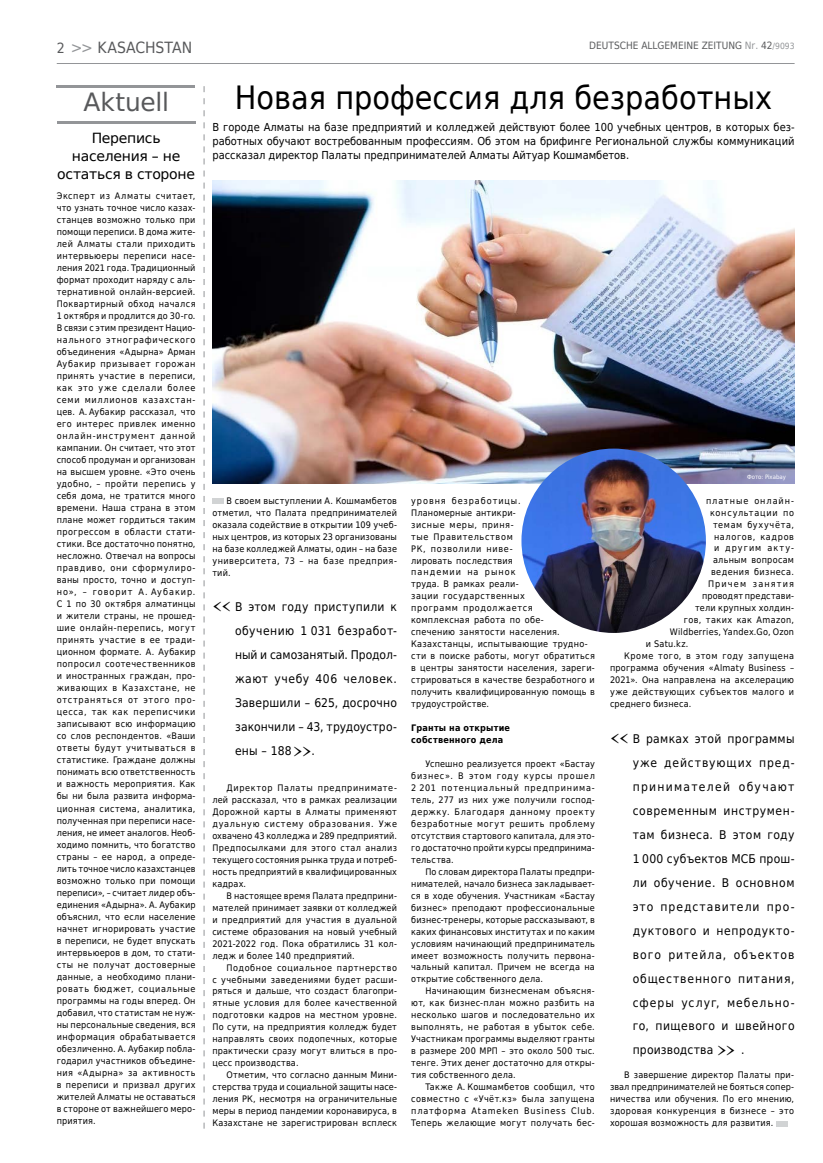
<style>
.page{position:relative;width:823px;height:1163px;background:#fff}
.page>*{position:absolute;margin:0;border:0;box-sizing:border-box;transform-origin:0 0}
.t1{font:32px "DejaVu Sans";color:#000;scale:.9 1}
.t2{font:25.3px "DejaVu Sans Condensed";letter-spacing:-.005em;color:#58595b;scale:1.09 1}
.t3{font:15.4px "DejaVu Sans";color:#58595b;scale:.91 1}
.t4{font:14px/18px "DejaVu Sans";letter-spacing:-.02em;color:#000;text-align:center}
.t5{font:12px/23.9px "DejaVu Sans Condensed";letter-spacing:.015em;color:#000;text-align:justify}
.t6{font:11px/14px "DejaVu Sans Condensed";color:#000;text-align:justify}
.t7{font:10px "DejaVu Sans";color:#58595b;scale:.9 1}
.t8{font:9px/12px "DejaVu Sans Condensed";letter-spacing:.025em;color:#000;text-align:justify}
.t9{font:700 9px/12px "DejaVu Sans Condensed";letter-spacing:.025em;color:#000}
.t10{font:9px "DejaVu Sans Condensed";letter-spacing:.045em;color:#000}
.t11{font:9px "DejaVu Sans Condensed";letter-spacing:.06em;color:#000}
.t12{font:9px "DejaVu Sans Condensed";letter-spacing:.05em;color:#000}
.t13{font:9px "DejaVu Sans Condensed";letter-spacing:.105em;color:#000}
.t14{font:9px "DejaVu Sans Condensed";letter-spacing:.085em;color:#000}
.t15{font:9px "DejaVu Sans Condensed";letter-spacing:.07em;color:#000}
.t16{font:9px "DejaVu Sans Condensed";letter-spacing:.075em;color:#000}
.t17{font:9px "DejaVu Sans Condensed";letter-spacing:.13em;color:#000}
.t18{font:9px "DejaVu Sans Condensed";letter-spacing:.115em;color:#000}
.t19{font:6px "DejaVu Sans Condensed";color:#fff}
.s1{font-size:14px}
.s2{color:#939598}
.s3{font-size:8.5px;color:#939598}
.s4{font-family:"High Tower Text";font-size:25px}
</style>
<div class="page">
<hr style="left:57px;top:63px;width:737px;height:1px;background:#939598">
<hr style="left:57px;top:85px;width:138px;height:2px;background:#939598">
<svg style="left:203px;top:86px;width:1px;height:1042px"></svg>
<div style="left:212px;top:498px;width:12px;height:5px;background:#d1d3d4"></div>
<img style="left:212px;top:181px;width:582px;height:302px">
<img style="left:521px;top:448px;width:184px;height:185px;border-radius:92px">
<div style="left:775px;top:1120px;width:12px;height:5px;background:#d1d3d4"></div>
<hr style="left:57px;top:121px;width:138px;height:2px;background:#939598">
<h3 class="t3" style="left:57px;top:35px;width:150px"><span class="s1">2</span> <span class="s2">&gt;&gt;</span> KASACHSTAN</h3>
<p class="t7" style="left:589px;top:37px;width:229px">DEUTSCHE ALLGEMEINE ZEITUNG <span class="s2">Nr.</span> 42<span class="s3">/9093</span></p>
<h2 class="t2" style="left:83px;top:82px;width:80px">Aktuell</h2>
<h3 class="t4" style="left:57px;top:128px;width:139px">Перепись населения – не остаться в стороне</h3>
<p class="t8" style="left:57px;top:189px;width:140px">Эксперт из Алматы считает, что узнать точное число казах&shy;станцев возможно только при помощи переписи. В дома жите&shy;лей Алматы стали приходить интервьюеры переписи насе&shy;ления 2021 года. Традиционный формат проходит наряду с аль&shy;тернативной онлайн-версией.<br>Поквартирный обход начался 1 октября и продлится до 30-го.<br>В связи с этим президент Нацио&shy;нального этнографического объединения «Адырна» Арман Аубакир призывает горожан принять участие в переписи, как это уже сделали более семи миллионов казахстан&shy;цев. А. Аубакир рассказал, что его интерес привлек именно онлайн-инструмент данной кампании. Он считает, что этот способ продуман и организован на высшем уровне. «Это очень удобно, – пройти перепись у себя дома, не тратится много времени. Наша страна в этом плане может гордиться таким прогрессом в области стати&shy;стики. Все достаточно понятно, несложно. Отвечал на вопросы правдиво, они сформулиро&shy;ваны просто, точно и доступ&shy;но», – говорит А. Аубакир.<br>С 1 по 30 октября алматинцы и жители страны, не прошед&shy;шие онлайн-перепись, могут принять участие в ее тради&shy;ционном формате. А. Аубакир попросил соотечественников и иностранных граждан, про&shy;живающих в Казахстане, не отстраняться от этого про&shy;цесса, так как переписчики записывают всю информацию со слов респондентов. «Ваши ответы будут учитываться в статистике. Граждане должны понимать всю ответственность и важность мероприятия. Как бы ни была развита информа&shy;ционная система, аналитика, полученная при переписи насе&shy;ления, не имеет аналогов. Необ&shy;ходимо помнить, что богатство страны – ее народ, а опреде&shy;лить точное число казахстанцев возможно только при помощи переписи», – считает лидер объ&shy;единения «Адырна». А. Аубакир объяснил, что если население начнет игнорировать участие в переписи, не будет впускать интервьюеров в дом, то стати&shy;сты не получат достоверные данные, а необходимо плани&shy;ровать бюджет, социальные программы на годы вперед. Он добавил, что статистам не нуж&shy;ны персональные сведения, вся информация обрабатывается обезличенно. А. Аубакир побла&shy;годарил участников объедине&shy;ния «Адырна» за активность в переписи и призвал других жителей Алматы не оставаться в стороне от важнейшего меро&shy;приятия.</p>
<h1 class="t1" style="left:235px;top:71px;width:598px">Новая профессия для безработных</h1>
<p class="t6" style="left:212px;top:120px;width:583px">В городе Алматы на базе предприятий и колледжей действуют более 100 учебных центров, в которых без&shy;работных обучают востребованным профессиям. Об этом на брифинге Региональной службы коммуникаций рассказал директор Палаты предпринимателей Алматы Айтуар Кошмамбетов.</p>
<p class="t8" style="left:212px;top:494px;width:186px;text-indent:14px">В своем выступлении А. Кошмамбетов отметил, что Палата предпринимателей оказала содействие в открытии 109 учеб&shy;ных центров, из которых 23 организованы на базе колледжей Алматы, один – на базе университета, 73 – на базе предприя&shy;тий.</p>
<h3 class="t5" style="left:235px;top:594px;width:163px;text-indent:-23px"><span class="s4">&lt;&lt;</span> В этом году приступили к обучению 1 031 безработ&shy;ный и самозанятый. Продол&shy;жают учебу 406 человек.<br>Завершили – 625, досрочно закончили – 43, трудоустро&shy;ены – 188</h3>
<h3 class="t5" style="left:311px;top:738px;width:5px">.</h3>
<p class="t8" style="left:212px;top:781px;width:186px;text-indent:14px">Директор Палаты предпринимате&shy;лей рассказал, что в рамках реализации Дорожной карты в Алматы применяют дуальную систему образования. Уже охвачено 43 колледжа и 289 предприятий.<br>Предпосылками для этого стал анализ текущего состояния рынка труда и потреб&shy;ность предприятий в квалифицированных кадрах.</p>
<p class="t8" style="left:212px;top:888px;width:186px;text-indent:14px">В настоящее время Палата предприни&shy;мателей принимает заявки от колледжей и предприятий для участия в дуальной системе образования на новый учебный 2021-2022 год. Пока обратились 31 кол&shy;ледж и более 140 предприятий.</p>
<p class="t8" style="left:212px;top:960px;width:186px;text-indent:14px">Подобное социальное партнерство с учебными заведениями будет расши&shy;ряться и дальше, что создаст благопри&shy;ятные условия для более качественной подготовки кадров на местном уровне.<br>По сути, на предприятия колледж будет направлять своих подопечных, которые практически сразу могут влиться в про&shy;цесс производства.</p>
<p class="t8" style="left:212px;top:1068px;width:186px;text-indent:14px">Отметим, что согласно данным Мини&shy;стерства труда и социальной защиты насе&shy;ления РК, несмотря на ограничительные меры в период пандемии коронавируса, в Казахстане не зарегистрирован всплеск</p>
<p class="t8" style="left:411px;top:494px;width:185px;text-align:left">уровня безработицы.<br>Планомерные антикри-<br>зисные меры, приня-<br>тые Правительством<br>РК, позволили ниве-<br>лировать последствия<br>пандемии на рынок<br>труда. В рамках реали-<br>зации государственных<br>программ продолжается<br>комплексная работа по обе-<br>спечению занятости населения.<br>Казахстанцы, испытывающие трудно&shy;сти в поиске работы, могут обратиться в центры занятости населения, зареги&shy;стрироваться в качестве безработного и получить квалифицированную помощь в трудоустройстве.</p>
<p class="t9" style="left:411px;top:721px;width:100px">Гранты на открытие собственного дела</p>
<p class="t8" style="left:411px;top:757px;width:185px;text-indent:14px">Успешно реализуется проект «Бастау бизнес». В этом году курсы прошел 2 201 потенциальный предпринима&shy;тель, 277 из них уже получили господ&shy;держку. Благодаря данному проекту безработные могут решить проблему отсутствия стартового капитала, для это&shy;го достаточно пройти курсы предпринима&shy;тельства.</p>
<p class="t8" style="left:411px;top:864px;width:185px;text-indent:14px">По словам директора Палаты предпри&shy;нимателей, начало бизнеса закладывает&shy;ся в ходе обучения. Участникам «Бастау бизнес» преподают профессиональные бизнес-тренеры, которые рассказывают, в каких финансовых институтах и по каким условиям начинающий предприниматель имеет возможность получить первона&shy;чальный капитал. Причем не всегда на открытие собственного дела.</p>
<p class="t8" style="left:411px;top:984px;width:185px;text-indent:14px">Начинающим бизнесменам объясня&shy;ют, как бизнес-план можно разбить на несколько шагов и последовательно их выполнять, не работая в убыток себе.<br>Участникам программы выделяют гранты в размере 200 МРП – это около 500 тыс. тенге. Этих денег достаточно для откры&shy;тия собственного дела.</p>
<p class="t8" style="left:411px;top:1080px;width:185px;text-indent:14px">Также А. Кошмамбетов сообщил, что совместно с «Учёт.кз» была запущена платформа Atameken Business Club.<br>Теперь желающие могут получать бес-</p>
<p class="t19" style="left:746px;top:471px;width:40px">Фото: Pixabay</p>
<p class="t13" style="left:705px;top:493px;width:90px">платные онлайн-</p>
<p class="t14" style="left:709px;top:505px;width:85px">консультации по</p>
<p class="t15" style="left:712px;top:517px;width:83px">темам бухучёта,</p>
<p class="t16" style="left:713px;top:529px;width:81px">налогов, кадров</p>
<p class="t18" style="left:713px;top:541px;width:82px">и другим акту-</p>
<p class="t8" style="left:712px;top:553px;width:82px">альным вопросам</p>
<p class="t12" style="left:710px;top:565px;width:85px">ведения бизнеса.</p>
<p class="t17" style="left:707px;top:576px;width:87px">Причем занятия</p>
<p class="t8" style="left:701px;top:589px;width:94px">проводят представи-</p>
<p class="t8" style="left:694px;top:601px;width:100px">тели крупных холдин-</p>
<p class="t8" style="left:683px;top:613px;width:111px">гов, таких как Amazon,</p>
<p class="t8" style="left:669px;top:625px;width:126px">Wildberries, Yandex.Go, Ozon</p>
<p class="t8" style="left:645px;top:637px;width:44px">и Satu.kz.</p>
<p class="t11" style="left:623px;top:648px;width:171px">Кроме того, в этом году запущена</p>
<p class="t8" style="left:609px;top:661px;width:185px">программа обучения «Almaty Business –</p>
<p class="t8" style="left:609px;top:673px;width:185px">2021». Она направлена на акселерацию</p>
<p class="t10" style="left:609px;top:684px;width:185px">уже действующих субъектов малого и</p>
<p class="t8" style="left:609px;top:697px;width:83px">среднего бизнеса.</p>
<p class="t5" style="left:632px;top:726px;width:163px;text-indent:-23px"><span class="s4">&lt;&lt;</span> В рамках этой программы уже действующих пред&shy;принимателей обучают современным инструмен&shy;там бизнеса. В этом году 1 000 субъектов МСБ прош&shy;ли обучение. В основном это представители про&shy;дуктового и непродукто&shy;вого ритейла, объектов общественного питания, сферы услуг, мебельно&shy;го, пищевого и швейного производства</p>
<h3 class="t5" style="left:740px;top:1037px;width:5px">.</h3>
<p class="t8" style="left:609px;top:1068px;width:185px;text-indent:14px">В завершение директор Палаты при&shy;звал предпринимателей не бояться сопер&shy;ничества или обучения. По его мнению, здоровая конкуренция в бизнесе – это хорошая возможность для развития.</p>
</div>
